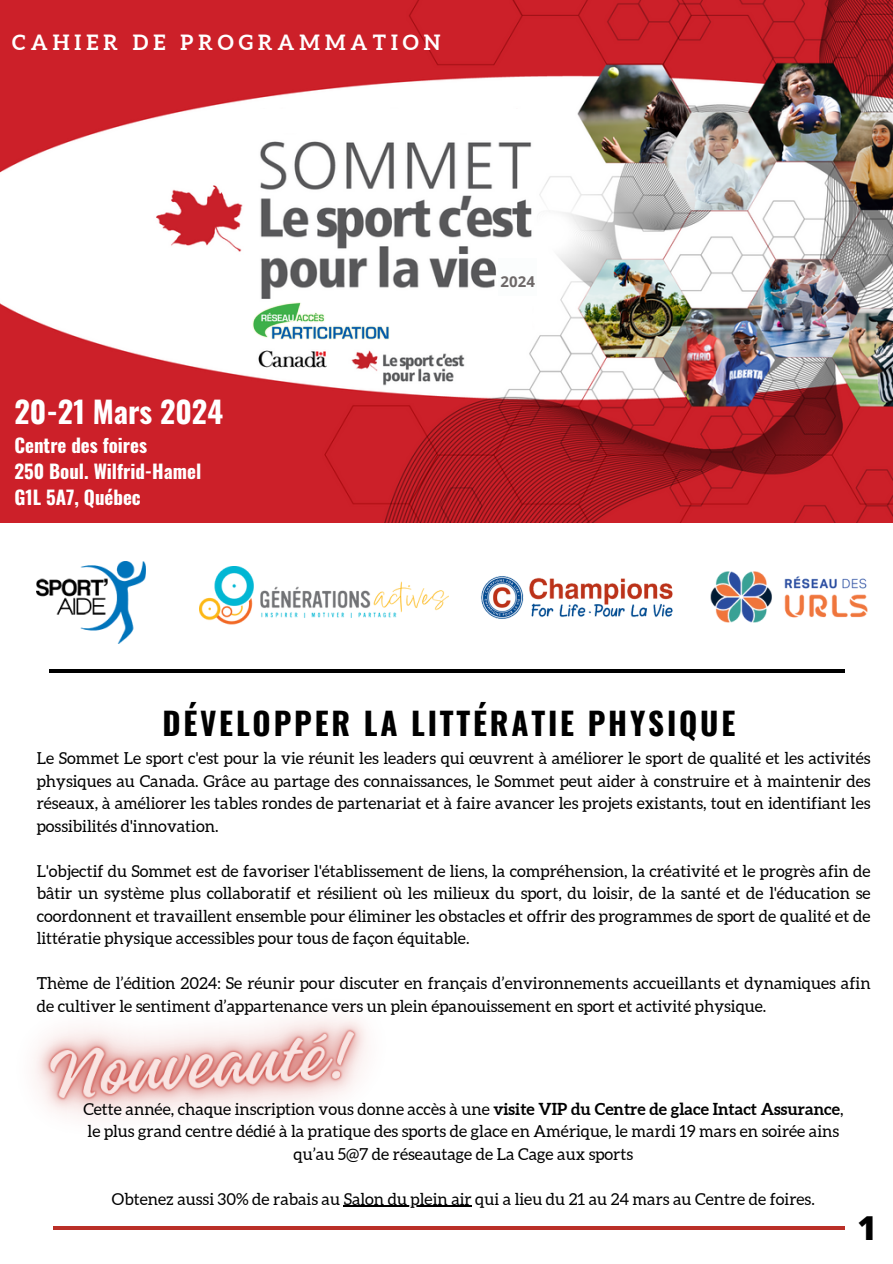
<style>
.page{position:relative;width:893px;height:1264px;background:#fff}
.page>*{position:absolute;margin:0;border:0;box-sizing:border-box;transform-origin:0 0}
.t1{font:800 33px "Open Sans";color:#000}
.t2{font:700 31.05px "Oswald";letter-spacing:.09em;color:#000}
.t3{font:700 30px "Oswald";color:#fff}
.t4{font:700 21px "Aleo";letter-spacing:.24em;color:#fff}
.t5{font:700 18.9px/25.8px "Oswald";color:#fff}
.t6{font:16.5px/22.5px "Aleo";color:#000;text-align:justify}
.t7{font:700 15px "Open Sans";color:#6d6868}
.s1{font-weight:700}
</style>
<div class="page">
<hr style="left:53px;top:1226px;width:791px;height:3px;background:#ba2f28">
<hr style="left:49px;top:669px;width:795px;height:3px;background:#000">
<img style="left:0;top:0;width:892px;height:523px">
<div style="left:247px;top:302px;width:284px;height:37px;background:#fff"></div>
<img style="left:252px;top:302px;width:137px;height:38px">
<div style="left:247px;top:109px;width:284px;height:23px;background:#fff"></div>
<img style="left:481px;top:576px;width:192px;height:43px">
<img style="left:710px;top:571px;width:157px;height:51px">
<img style="left:37px;top:561px;width:109px;height:82px">
<img style="left:199px;top:567px;width:250px;height:58px">
<div style="left:498px;top:257px;width:39px;height:38px;background:#fbfdfd"></div>
<img style="left:35px;top:1018px;width:423px;height:189px">
<hr style="left:343px;top:1205px;width:128px;height:1px;background:#000">
<h4 class="t4" style="left:12px;top:30px;width:430px">CAHIER DE PROGRAMMATION</h4>
<p class="t3" style="left:14px;top:388px;width:210px">20-21 Mars 2024</p>
<p class="t5" style="left:14px;top:432px;width:188px">Centre des foires<br>250 Boul. Wilfrid-Hamel<br>G1L 5A7, Québec</p>
<p class="t7" style="left:500px;top:271px;width:36px">2024</p>
<p class="t2" style="left:162px;top:699px;width:574px">DÉVELOPPER LA LITTÉRATIE PHYSIQUE</p>
<p class="t6" style="left:37px;top:747px;width:835px">Le Sommet Le sport c'est pour la vie réunit les leaders qui œuvrent à améliorer le sport de qualité et les activités physiques au Canada. Grâce au partage des connaissances, le Sommet peut aider à construire et à maintenir des réseaux, à améliorer les tables rondes de partenariat et à faire avancer les projets existants, tout en identifiant les possibilités d'innovation.</p>
<h2 class="t6" style="left:37px;top:859px;width:835px">L'objectif du Sommet est de favoriser l'établissement de liens, la compréhension, la créativité et le progrès afin de bâtir un système plus collaboratif et résilient où les milieux du sport, du loisir, de la santé et de l'éducation se coordonnent et travaillent ensemble pour éliminer les obstacles et offrir des programmes de sport de qualité et de littératie physique accessibles pour tous de façon équitable.</h2>
<p class="t6" style="left:37px;top:972px;width:835px">Thème de l’édition 2024: Se réunir pour discuter en français d’environnements accueillants et dynamiques afin de cultiver le sentiment d’appartenance vers un plein épanouissement en sport et activité physique.</p>
<p class="t6" style="left:83px;top:1097px;width:761px;text-align:center">Cette année, chaque inscription vous donne accès à une <span class="s1">visite VIP du Centre de glace Intact Assurance</span>, le plus grand centre dédié à la pratique des sports de glace en Amérique, le mardi 19 mars en soirée ains qu’au 5@7 de réseautage de La Cage aux sports</p>
<p class="t6" style="left:112px;top:1187px;width:704px">Obtenez aussi 30% de rabais au Salon du plein air qui a lieu du 21 au 24 mars au Centre de foires.</p>
<p class="t1" style="left:857px;top:1204px;width:21px">1</p>
</div>
